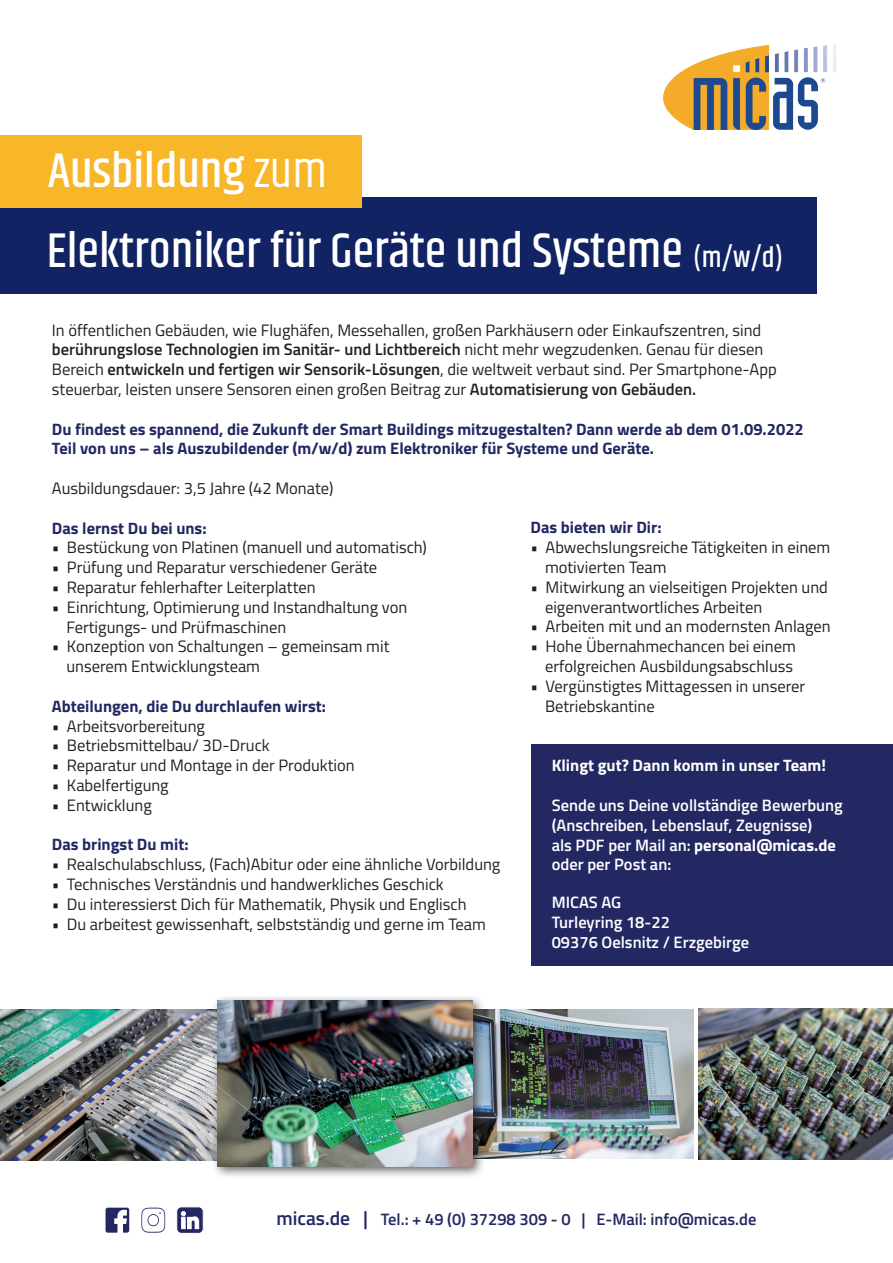
<style>
.page{position:relative;width:893px;height:1263px;background:#fff}
.page>*{position:absolute;margin:0;border:0;box-sizing:border-box;transform-origin:0 0}
.t1{font:500 49.5px/80.2px "Khand";color:#fff}
.t2{font:16.5px/19.8px "Titillium";color:#231f20}
.t3{font:700 16.5px/19.8px "Titillium";color:#232863}
.t4{font:600 16.5px/19.8px "Titillium";color:#fff}
.t5{font:600 16.5px "Titillium";color:#232762}
.t6{font:700 16.5px "Titillium";color:#fff}
.s1{font-weight:400}
.s2{font-size:28.5px}
.s3{font-weight:600}
.s4{font-weight:700}
.s5{font-size:19.5px}
</style>
<div class="page">
<div style="left:0;top:197px;width:816px;height:97px;background:#112362"></div>
<div style="left:0;top:135px;width:361px;height:73px;background:#f8b729"></div>
<img style="left:664px;top:44px;width:173px;height:85px">
<img style="left:485px;top:1009px;width:208px;height:149px">
<svg style="left:141px;top:1207px;width:25px;height:26px"></svg>
<svg style="left:105px;top:1207px;width:25px;height:26px"></svg>
<svg style="left:177px;top:1207px;width:26px;height:26px"></svg>
<img style="left:0;top:1009px;width:211px;height:152px">
<div style="left:211px;top:994px;width:274px;height:185px;background:#231f20;opacity:.75"></div>
<img style="left:218px;top:1001px;width:254px;height:166px">
<img style="left:699px;top:1008px;width:194px;height:152px">
<div style="left:531px;top:744px;width:362px;height:221px;background:#232863"></div>
<h1 class="t1" style="left:47px;top:134px;width:738px">Ausbildung <span class="s1">zum<br></span>Elektroniker für Geräte und Systeme <span class="s2">(m/w/d)</span></h1>
<p class="t2" style="left:52px;top:319px;width:726px">In öffentlichen Gebäuden, wie Flughäfen, Messehallen, großen Parkhäusern oder Einkaufszentren, sind <span class="s3">berührungslose Technologien im Sanitär- und Lichtbereich</span> nicht mehr wegzudenken. Genau für diesen Bereich <span class="s3">entwickeln und fertigen wir Sensorik-Lösungen</span>, die weltweit verbaut sind. Per Smartphone-App steuerbar, leisten unsere Sensoren einen großen Beitrag zur <span class="s3">Automatisierung von Gebäuden.</span></p>
<p class="t3" style="left:52px;top:418px;width:753px">Du findest es spannend, die Zukunft der Smart Buildings mitzugestalten? Dann werde ab dem 01.09.2022<br>Teil von uns – als Auszubildender (m/w/d) zum Elektroniker für Systeme und Geräte.</p>
<p class="t2" style="left:52px;top:477px;width:283px">Ausbildungsdauer: 3,5 Jahre (42 Monate)</p>
<p class="t3" style="left:52px;top:517px;width:156px">Das lernst Du bei uns:</p>
<p class="t2" style="left:52px;top:537px;width:377px">• Bestückung von Platinen (manuell und automatisch)</p>
<p class="t2" style="left:52px;top:557px;width:327px">• Prüfung und Reparatur verschiedener Geräte</p>
<p class="t2" style="left:52px;top:576px;width:265px">• Reparatur fehlerhafter Leiterplatten</p>
<p class="t2" style="left:66px;top:596px;width:342px;text-indent:-15px">• Einrichtung, Optimierung und Instandhaltung von<br>Fertigungs- und Prüfmaschinen</p>
<p class="t2" style="left:66px;top:636px;width:325px;text-indent:-15px">• Konzeption von Schaltungen – gemeinsam mit unserem Entwicklungsteam</p>
<p class="t3" style="left:52px;top:695px;width:276px">Abteilungen, die Du durchlaufen wirst:</p>
<p class="t2" style="left:52px;top:715px;width:155px">• Arbeitsvorbereitung</p>
<p class="t2" style="left:52px;top:735px;width:219px">• Betriebsmittelbau/ 3D-Druck</p>
<p class="t2" style="left:52px;top:755px;width:304px">• Reparatur und Montage in der Produktion</p>
<p class="t2" style="left:52px;top:774px;width:118px">• Kabelfertigung</p>
<p class="t2" style="left:52px;top:794px;width:101px">• Entwicklung</p>
<p class="t3" style="left:52px;top:834px;width:138px">Das bringst Du mit:</p>
<p class="t2" style="left:52px;top:854px;width:450px">• Realschulabschluss, (Fach)Abitur oder eine ähnliche Vorbildung</p>
<p class="t2" style="left:52px;top:873px;width:393px">• Technisches Verständnis und handwerkliches Geschick</p>
<p class="t2" style="left:52px;top:893px;width:416px">• Du interessierst Dich für Mathematik, Physik und Englisch</p>
<p class="t2" style="left:52px;top:913px;width:435px">• Du arbeitest gewissenhaft, selbstständig und gerne im Team</p>
<p class="t3" style="left:530px;top:517px;width:133px">Das bieten wir Dir:</p>
<p class="t2" style="left:545px;top:537px;width:287px;text-indent:-15px">• Abwechslungsreiche Tätigkeiten in einem motivierten Team</p>
<p class="t2" style="left:545px;top:576px;width:284px;text-indent:-15px">• Mitwirkung an vielseitigen Projekten und eigenverantwortliches Arbeiten</p>
<p class="t2" style="left:530px;top:616px;width:302px">• Arbeiten mit und an modernsten Anlagen</p>
<p class="t2" style="left:530px;top:636px;width:267px;text-align:right">• Hohe Übernahmechancen bei einem erfolgreichen Ausbildungsabschluss</p>
<p class="t2" style="left:545px;top:675px;width:262px;text-indent:-15px">• Vergünstigtes Mittagessen in unserer<br>Betriebskantine</p>
<p class="t6" style="left:552px;top:753px;width:276px">Klingt gut? Dann komm in unser Team!</p>
<p class="t4" style="left:552px;top:794px;width:293px">Sende uns Deine vollständige Bewerbung (Anschreiben, Lebenslauf, Zeugnisse)<br>als PDF per Mail an: <span class="s4">personal@micas.de </span>oder per Post an:</p>
<p class="t4" style="left:552px;top:892px;width:199px">MICAS AG<br>Turleyring 18-22<br>09376 Oelsnitz / Erzgebirge</p>
<p class="t5" style="left:276px;top:1206px;width:481px"><span class="s5">micas.de |</span> Tel.: + 49 (0) 37298 309 - 0 | E-Mail: info@micas.de</p>
</div>
